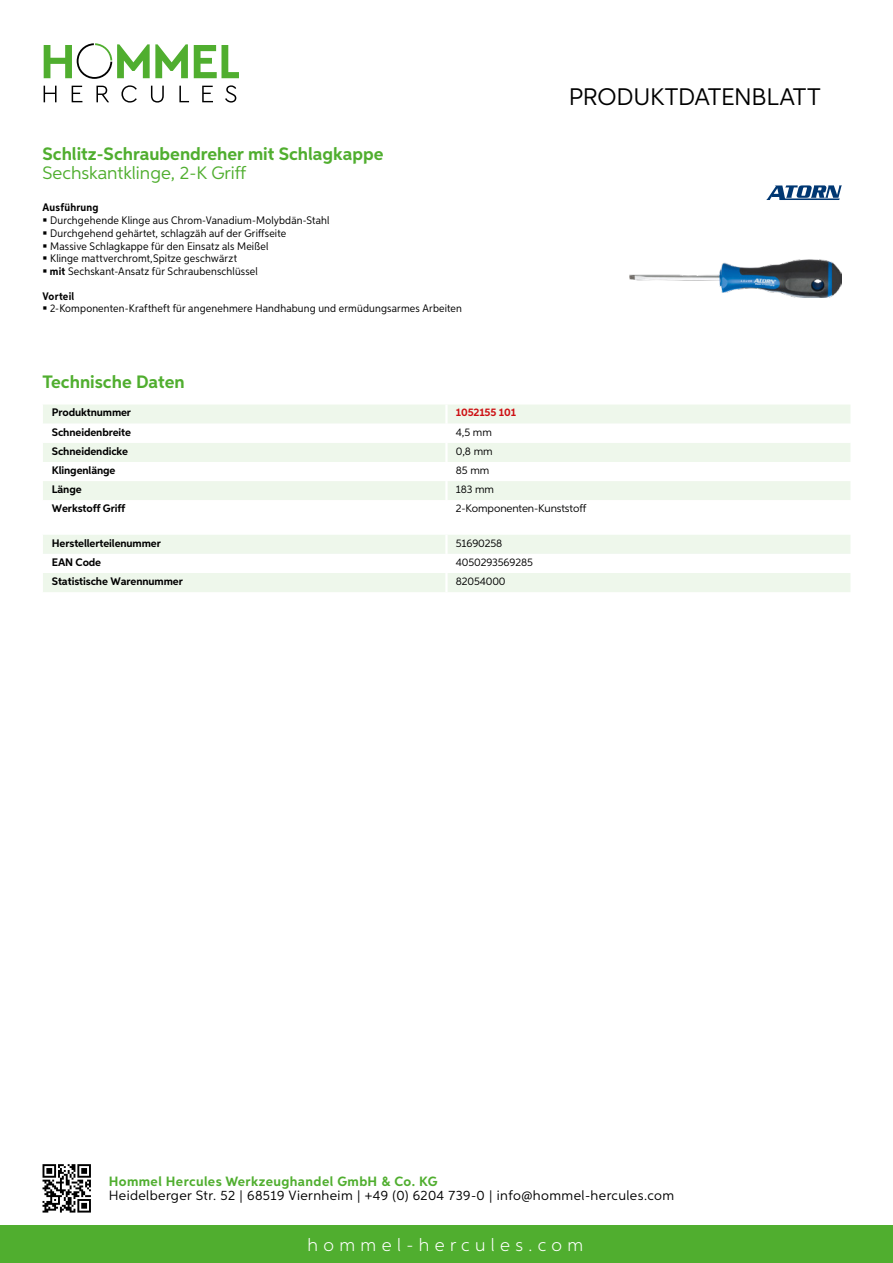
<style>
.page{position:relative;width:893px;height:1263px;background:#fff}
.page>*{position:absolute;margin:0;border:0;box-sizing:border-box;transform-origin:0 0}
.t1{font:24px "Aspira";letter-spacing:-.01em;color:#000}
.t2{font:700 18px "Aspira";color:#50ae2f}
.t3{font:18px "Aspira";color:#50ae2f}
.t4{font:300 18px "Aspira";letter-spacing:.3em;color:#fff}
.t5{font:13.5px "Aspira";letter-spacing:.03em;color:#000}
.t6{font:700 13.5px "Aspira";letter-spacing:.03em;color:#50ae2f}
.t7{font:10.95px/12.8px "Aspira Nar";letter-spacing:.015em;color:#000}
.t8{font:700 10.95px "Aspira";letter-spacing:-.01em;color:#000}
.t9{font:10.95px "Aspira";letter-spacing:-.01em;color:#000}
.t10{font:700 10.95px "Aspira Nar";letter-spacing:.02em;color:#000}
.t11{font:700 10.95px "Aspira";letter-spacing:-.01em;color:#cd1013}
.s1{font-weight:700}
</style>
<div class="page">
<div style="left:0;top:1226px;width:893px;height:37px;background:#50ae2f"></div>
<svg style="left:43px;top:1164px;width:48px;height:48px"></svg>
<svg style="left:194px;top:45px;width:45px;height:33px"></svg>
<svg style="left:44px;top:43px;width:144px;height:36px"></svg>
<svg style="left:44px;top:86px;width:13px;height:16px"></svg>
<svg style="left:72px;top:86px;width:10px;height:16px"></svg>
<svg style="left:96px;top:86px;width:13px;height:16px"></svg>
<svg style="left:121px;top:85px;width:16px;height:18px"></svg>
<svg style="left:151px;top:86px;width:13px;height:17px"></svg>
<svg style="left:179px;top:86px;width:10px;height:16px"></svg>
<svg style="left:202px;top:86px;width:11px;height:16px"></svg>
<svg style="left:225px;top:85px;width:11px;height:18px"></svg>
<div style="left:43px;top:405px;width:807px;height:18px;background:#eef7eb"></div>
<svg style="left:43px;top:443px;width:807px;height:57px;fill:#eef7eb"></svg>
<hr style="left:445px;top:404px;width:3px;height:20px;background:#fff">
<hr style="left:445px;top:443px;width:3px;height:19px;background:#fff">
<hr style="left:445px;top:462px;width:3px;height:19px;background:#fff">
<hr style="left:445px;top:481px;width:3px;height:19px;background:#fff">
<svg style="left:43px;top:535px;width:807px;height:57px"></svg>
<hr style="left:445px;top:573px;width:3px;height:19px;background:#fff">
<img style="left:629px;top:259px;width:213px;height:39px">
<svg style="left:766px;top:185px;width:76px;height:15px"></svg>
<h2 class="t2" style="left:43px;top:142px;width:342px">Schlitz-Schraubendreher mit Schlagkappe</h2>
<h2 class="t3" style="left:43px;top:162px;width:206px">Sechskantklinge, 2-K Griff</h2>
<p class="t10" style="left:43px;top:201px;width:58px">Ausführung</p>
<p class="t7" style="left:50px;top:214px;width:281px">Durchgehende Klinge aus Chrom-Vanadium-Molybdän-Stahl Durchgehend gehärtet, schlagzäh auf der Griffseite<br>Massive Schlagkappe für den Einsatz als Meißel<br>Klinge mattverchromt,Spitze geschwärzt<br><span class="s1">mit</span> Sechskant-Ansatz für Schraubenschlüssel</p>
<p class="t10" style="left:43px;top:289px;width:33px">Vorteil</p>
<p class="t7" style="left:50px;top:302px;width:413px">2-Komponenten-Kraftheft für angenehmere Handhabung und ermüdungsarmes Arbeiten</p>
<h1 class="t1" style="left:569px;top:82px;width:253px">Produktdatenblatt</h1>
<h2 class="t2" style="left:43px;top:370px;width:144px">Technische Daten</h2>
<p class="t8" style="left:52px;top:406px;width:81px">Produktnummer</p>
<p class="t11" style="left:456px;top:406px;width:62px">1052155 101</p>
<p class="t8" style="left:52px;top:425px;width:81px">Schneidenbreite</p>
<p class="t9" style="left:456px;top:425px;width:38px">4,5 mm</p>
<p class="t8" style="left:52px;top:444px;width:78px">Schneidendicke</p>
<p class="t9" style="left:456px;top:444px;width:38px">0,8 mm</p>
<p class="t8" style="left:52px;top:463px;width:65px">Klingenlänge</p>
<p class="t9" style="left:456px;top:463px;width:35px">85 mm</p>
<p class="t8" style="left:52px;top:482px;width:31px">Länge</p>
<p class="t9" style="left:456px;top:483px;width:40px">183 mm</p>
<p class="t8" style="left:52px;top:502px;width:75px">Werkstoff Griff</p>
<p class="t9" style="left:456px;top:502px;width:132px">2-Komponenten-Kunststoff</p>
<p class="t8" style="left:52px;top:536px;width:111px">Herstellerteilenummer</p>
<p class="t9" style="left:456px;top:536px;width:48px">51690258</p>
<p class="t8" style="left:52px;top:555px;width:51px">EAN Code</p>
<p class="t9" style="left:456px;top:555px;width:79px">4050293569285</p>
<p class="t8" style="left:52px;top:574px;width:132px">Statistische Warennummer</p>
<p class="t9" style="left:456px;top:574px;width:51px">82054000</p>
<p class="t6" style="left:109px;top:1172px;width:330px">Hommel Hercules Werkzeughandel GmbH &amp; Co. KG</p>
<p class="t5" style="left:109px;top:1187px;width:567px">Heidelberger Str. 52 | 68519 Viernheim | +49 (0) 6204 739-0 | info@hommel-hercules.com</p>
<h2 class="t4" style="left:307px;top:1234px;width:277px">hommel-hercules.com</h2>
</div>
